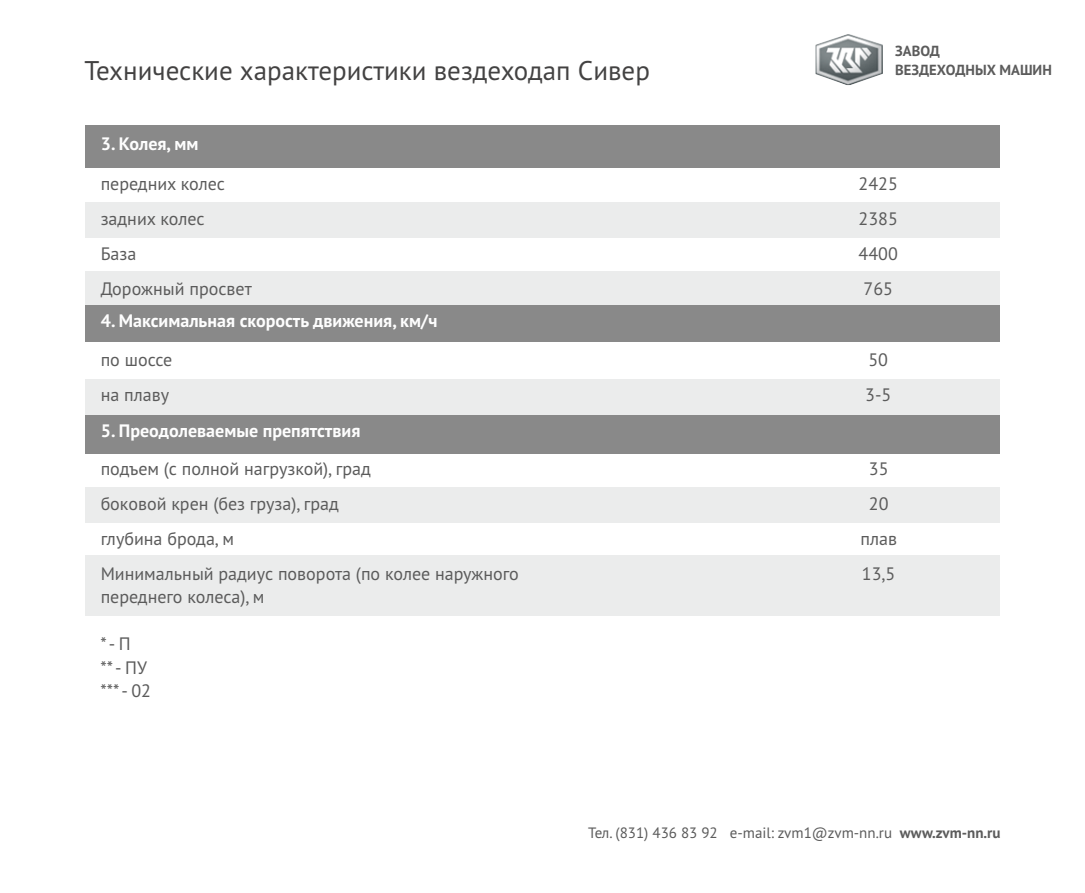
<style>
.page{position:relative;width:1085px;height:893px;background:#fff}
.page>*{position:absolute;margin:0;border:0;box-sizing:border-box;transform-origin:0 0}
.t1{font:27px "PT Sans";color:#434242}
.t2{font:18px/35px "PT Sans";color:#5b5b5b}
.t3{font:700 18px "PT Sans";color:#fefefe}
.t4{font:15px "PT Sans";color:#5b5b5b}
.t5{font:700 14.55px/18.9px "PT Sans";color:#5b5b5b}
.s1{font-weight:700}
</style>
<div class="page">
<div style="left:85px;top:379px;width:914px;height:35px;background:#ebecec"></div>
<div style="left:85px;top:556px;width:914px;height:60px;background:#ebecec"></div>
<div style="left:85px;top:487px;width:914px;height:35px;background:#ebecec"></div>
<div style="left:85px;top:271px;width:914px;height:36px;background:#ebecec"></div>
<div style="left:85px;top:126px;width:914px;height:41px;background:#898989"></div>
<img style="left:815px;top:34px;width:67px;height:51px">
<div style="left:85px;top:202px;width:914px;height:36px;background:#ebecec"></div>
<hr style="left:85px;top:125px;width:914px;height:4px;background:#898989">
<div style="left:85px;top:306px;width:914px;height:36px;background:#898989"></div>
<div style="left:85px;top:415px;width:914px;height:38px;background:#898989"></div>
<h1 class="t1" style="left:85px;top:52px;width:567px">Технические характеристики вездеходап Сивер</h1>
<p class="t3" style="left:101px;top:132px;width:99px">3. Колея, мм</p>
<p class="t5" style="left:895px;top:41px;width:158px">ЗАВОД<br>ВЕЗДЕХОДНЫХ МАШИН</p>
<p class="t2" style="left:101px;top:166px;width:153px">передних колес задних колес<br>База<br>Дорожный просвет</p>
<p class="t2" style="left:858px;top:166px;width:41px;text-align:justify">2425<br>2385<br>4400<br>765</p>
<p class="t3" style="left:101px;top:309px;width:338px">4. Максимальная скорость движения, км/ч</p>
<p class="t2" style="left:101px;top:342px;width:73px">по шоссе на плаву</p>
<p class="t2" style="left:865px;top:342px;width:28px">50<br>3-5</p>
<p class="t3" style="left:101px;top:418px;width:261px">5. Преодолеваемые препятствия</p>
<p class="t2" style="left:101px;top:451px;width:419px">подъем (с полной нагрузкой), град<br>боковой крен (без груза), град<br>глубина брода, м<br>Минимальный радиус поворота (по колее наружного</p>
<p class="t2" style="left:101px;top:579px;width:165px">переднего колеса), м</p>
<p class="t2" style="left:860px;top:451px;width:38px;text-align:center">35<br>20 плав<br>13,5</p>
<p class="t2" style="left:100px;top:632px;width:52px;line-height:23.2px">*- П **- ПУ ***- 02</p>
<p class="t4" style="left:588px;top:823px;width:414px">Тел. (831) 436 83 92 e-mail: zvm1@zvm-nn.ru <span class="s1">www.zvm-nn.ru</span></p>
</div>
